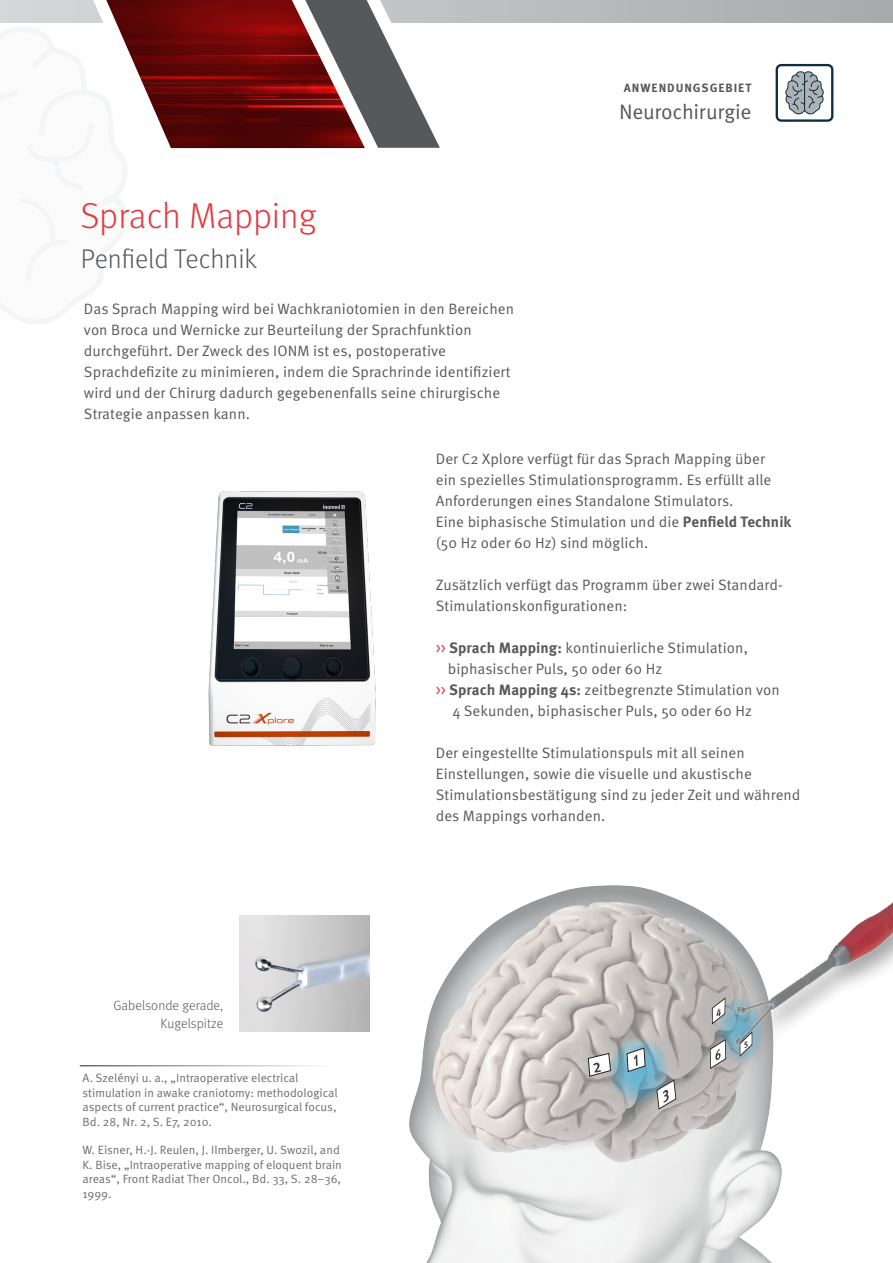
<style>
.page{position:relative;width:893px;height:1263px;background:#fff}
.page>*{position:absolute;margin:0;border:0;box-sizing:border-box;transform-origin:0 0}
.t1{font:300 36px "Meta Pro";letter-spacing:-.005em;color:#e33a3f}
.t2{font:300 27px "Meta Pro";color:#57585a}
.t3{font:21px "Meta Pro Norm";letter-spacing:-.01em;color:#57585a}
.t4{font:15px/21px "Meta Pro Norm";letter-spacing:.005em;color:#57585a}
.t5{font:300 13.5px/18px "Meta Pro";letter-spacing:.005em;color:#57585a;text-align:right}
.t6{font:12px/14.4px "Meta Pro Norm";color:#6c6d70}
.t7{font:700 12px "Meta Pro";letter-spacing:.08em;color:#57585a}
.s1{font-family:"Meta Pro";font-weight:700}
.s2{color:#e33a3f}
</style>
<div class="page">
<div style="left:0;top:0;width:893px;height:23px;background:#b5b6b9"></div>
<img style="left:282px;top:885px;width:490px;height:378px">
<img style="left:605px;top:885px;width:288px;height:344px">
<svg style="left:626px;top:1047px;width:20px;height:25px"></svg>
<svg style="left:587px;top:1052px;width:24px;height:25px"></svg>
<svg style="left:656px;top:1079px;width:20px;height:31px"></svg>
<svg style="left:712px;top:997px;width:13px;height:27px"></svg>
<svg style="left:740px;top:1032px;width:12px;height:24px"></svg>
<svg style="left:710px;top:1039px;width:16px;height:30px"></svg>
<img style="left:239px;top:915px;width:130px;height:116px">
<svg style="left:0;top:0;width:450px;height:324px"></svg>
<div style="left:776px;top:64px;width:57px;height:58px;border:2px solid #0d2d42;border-radius:5px"></div>
<svg style="left:785px;top:71px;width:39px;height:44px"></svg>
<img style="left:208px;top:491px;width:168px;height:255px">
<hr style="left:80px;top:1065px;width:252px;height:1px;background:#231f20">
<h1 class="t1" style="left:81px;top:189px;width:237px">Sprach Mapping</h1>
<h2 class="t2" style="left:81px;top:240px;width:178px">Penfield Technik</h2>
<p class="t4" style="left:84px;top:297px;width:432px">Das Sprach Mapping wird bei Wachkraniotomien in den Bereichen von Broca und Wernicke zur Beurteilung der Sprachfunktion durchgeführt. Der Zweck des IONM ist es, postoperative Sprachdefizite zu minimieren, indem die Sprachrinde identifiziert wird und der Chirurg dadurch gegebenenfalls seine chirurgische Strategie anpassen kann.</p>
<p class="t7" style="left:624px;top:79px;width:129px">ANWENDUNGSGEBIET</p>
<h3 class="t3" style="left:619px;top:96px;width:134px">Neurochirurgie</h3>
<p class="t5" style="left:113px;top:995px;width:111px">Gabelsonde gerade,<br>Kugelspitze</p>
<p class="t6" style="left:83px;top:1070px;width:257px">A. Szelényi u. a., „Intraoperative electrical stimulation in awake craniotomy: methodological aspects of current practice“, Neurosurgical focus, Bd. 28, Nr. 2, S. E7, 2010.</p>
<p class="t6" style="left:83px;top:1142px;width:261px">W. Eisner, H.-J. Reulen, J. Ilmberger, U. Swozil, and K. Bise, „Intraoperative mapping of eloquent brain areas“, Front Radiat Ther Oncol., Bd. 33, S. 28–36, 1999.</p>
<p class="t4" style="left:436px;top:447px;width:357px">Der C2 Xplore verfügt für das Sprach Mapping über<br>ein spezielles Stimulationsprogramm. Es erfüllt alle Anforderungen eines Standalone Stimulators.<br>Eine biphasische Stimulation und die <span class="s1">Penfield Technik </span>(50 Hz oder 60 Hz) sind möglich.</p>
<p class="t4" style="left:436px;top:573px;width:348px">Zusätzlich verfügt das Programm über zwei Standard-<br>Stimulationskonfigurationen:</p>
<p class="t4" style="left:436px;top:636px;width:314px"><span class="s2">&gt;&gt;</span> <span class="s1">Sprach Mapping:</span> kontinuierliche Stimulation,</p>
<p class="t4" style="left:448px;top:657px;width:216px">biphasischer Puls, 50 oder 60 Hz</p>
<p class="t4" style="left:436px;top:678px;width:345px"><span class="s2">&gt;&gt;</span> <span class="s1">Sprach Mapping 4s:</span> zeitbegrenzte Stimulation von</p>
<p class="t4" style="left:452px;top:699px;width:301px">4 Sekunden, biphasischer Puls, 50 oder 60 Hz</p>
<p class="t4" style="left:436px;top:741px;width:366px">Der eingestellte Stimulationspuls mit all seinen Einstellungen, sowie die visuelle und akustische Stimulationsbestätigung sind zu jeder Zeit und während des Mappings vorhanden.</p>
</div>
